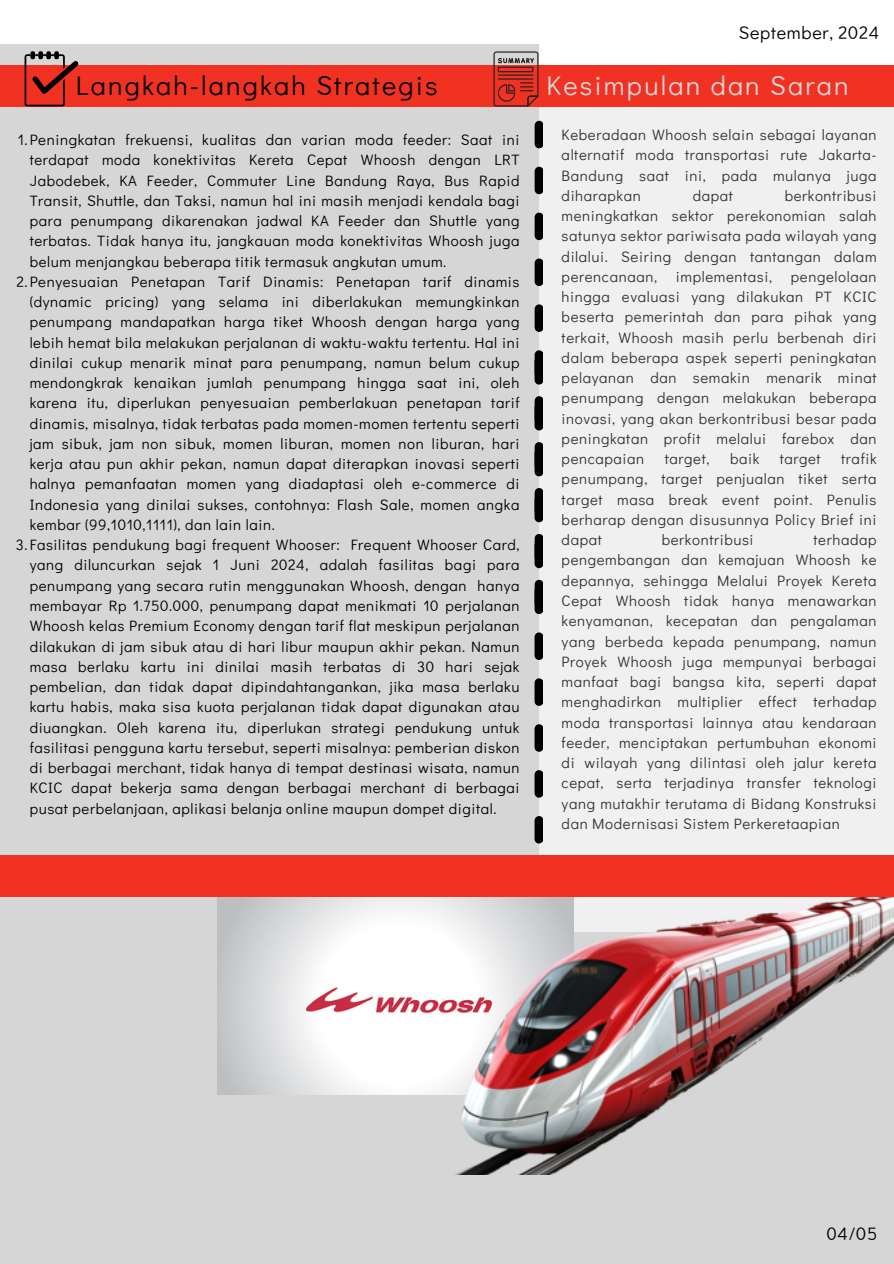
<style>
.page{position:relative;width:894px;height:1264px;background:#fff}
.page>*{position:absolute;margin:0;border:0;box-sizing:border-box;transform-origin:0 0}
.t1{font:27px "Didact Gothic";letter-spacing:.08em;color:#010101}
.t2{font:27px "Didact Gothic";letter-spacing:.08em;color:#d6d6d6}
.t3{font:18px "Didact Gothic";letter-spacing:.04em;color:#000}
.t4{font:15px/20.2px "Didact Gothic";letter-spacing:.04em;color:#000;text-align:justify}
.t5{font:15px/20.2px "Didact Gothic";letter-spacing:.04em;color:#343434;text-align:justify}
</style>
<div class="page">
<div style="left:0;top:916px;width:893px;height:347px;background:#d6d6d6"></div>
<div style="left:262px;top:76px;width:631px;height:855px;background:#f1f0f0"></div>
<div style="left:0;top:44px;width:538px;height:910px;background:#d6d6d6"></div>
<div style="left:0;top:65px;width:893px;height:42px;background:#f13223"></div>
<img style="left:217px;top:897px;width:216px;height:197px">
<img style="left:433px;top:817px;width:460px;height:357px">
<svg style="left:25px;top:51px;width:54px;height:55px"></svg>
<svg style="left:493px;top:51px;width:45px;height:56px"></svg>
<svg style="left:534px;top:121px;width:8px;height:722px"></svg>
<div style="left:0;top:855px;width:893px;height:42px;background:#f13223"></div>
<p class="t3" style="left:738px;top:20px;width:142px">September, 2024</p>
<h2 class="t1" style="left:181px;top:62px;width:245px">Langkah Strategis</h2>
<p class="t4" style="left:30px;top:129px;width:491px;text-indent:-12px">1.Peningkatan frekuensi, kualitas dan varian moda feeder: Saat ini terdapat moda konektivitas Kereta Cepat Whoosh dengan LRT Jabodebek, KA Feeder, Commuter Line Bandung Raya, Bus Rapid Transit, Shuttle, dan Taksi, namun hal ini masih menjadi kendala bagi para penumpang dikarenakan jadwal KA Feeder dan Shuttle yang terbatas. Tidak hanya itu, jangkauan moda konektivitas Whoosh juga belum menjangkau beberapa titik termasuk angkutan umum.</p>
<p class="t4" style="left:30px;top:271px;width:491px;text-indent:-13px">2.Penyesuaian Penetapan Tarif Dinamis: Penetapan tarif dinamis (dynamic pricing) yang selama ini diberlakukan memungkinkan penumpang mandapatkan harga tiket Whoosh dengan harga yang lebih hemat bila melakukan perjalanan di waktu-waktu tertentu. Hal ini dinilai cukup menarik minat para penumpang, namun belum cukup mendongkrak kenaikan jumlah penumpang hingga saat ini, oleh karena itu, diperlukan penyesuaian pemberlakuan penetapan tarif dinamis, misalnya, tidak terbatas pada momen-momen tertentu seperti jam sibuk, jam non sibuk, momen liburan, momen non liburan, hari kerja atau pun akhir pekan, namun dapat diterapkan inovasi seperti halnya pemanfaatan momen yang diadaptasi oleh e-commerce di Indonesia yang dinilai sukses, contohnya: Flash Sale, momen angka kembar (99,1010,1111), dan lain lain.</p>
<p class="t4" style="left:30px;top:534px;width:491px;text-indent:-14px">3.Fasilitas pendukung bagi frequent Whooser: Frequent Whooser Card, yang diluncurkan sejak 1 Juni 2024, adalah fasilitas bagi para penumpang yang secara rutin menggunakan Whoosh, dengan hanya membayar Rp 1.750.000, penumpang dapat menikmati 10 perjalanan Whoosh kelas Premium Economy dengan tarif flat meskipun perjalanan dilakukan di jam sibuk atau di hari libur maupun akhir pekan. Namun masa berlaku kartu ini dinilai masih terbatas di 30 hari sejak pembelian, dan tidak dapat dipindahtangankan, jika masa berlaku kartu habis, maka sisa kuota perjalanan tidak dapat digunakan atau diuangkan. Oleh karena itu, diperlukan strategi pendukung untuk fasilitasi pengguna kartu tersebut, seperti misalnya: pemberian diskon di berbagai merchant, tidak hanya di tempat destinasi wisata, namun KCIC dapat bekerja sama dengan berbagai merchant di berbagai pusat perbelanjaan, aplikasi belanja online maupun dompet digital.</p>
<p class="t1" style="left:76px;top:67px;width:363px">Langkah-langkah Strategis</p>
<p class="t2" style="left:546px;top:67px;width:303px">Kesimpulan dan Saran</p>
<h1 class="t5" style="left:561px;top:124px;width:316px">Keberadaan Whoosh selain sebagai layanan alternatif moda transportasi rute Jakarta-Bandung saat ini, pada mulanya juga diharapkan</h1>
<h1 class="t5" style="left:561px;top:185px;width:316px;text-indent:223px">berkontribusi meningkatkan sektor perekonomian salah satunya sektor pariwisata pada wilayah yang dilalui. Seiring dengan tantangan dalam perencanaan,</h1>
<h1 class="t5" style="left:692px;top:185px;width:42px">dapat</h1>
<h1 class="t5" style="left:561px;top:266px;width:316px;text-indent:229px">pengelolaan hingga evaluasi yang dilakukan PT KCIC beserta pemerintah dan para pihak yang terkait, Whoosh masih perlu berbenah diri dalam beberapa aspek seperti peningkatan pelayanan dan semakin menarik minat penumpang dengan melakukan beberapa inovasi, yang akan berkontribusi besar pada peningkatan profit melalui farebox dan pencapaian</h1>
<h1 class="t5" style="left:675px;top:266px;width:98px">implementasi,</h1>
<h1 class="t5" style="left:561px;top:448px;width:316px;text-indent:279px">trafik penumpang, target penjualan tiket serta target masa break event point. Penulis berharap dengan disusunnya Policy Brief ini dapat</h1>
<h1 class="t5" style="left:664px;top:448px;width:46px">target,</h1>
<h1 class="t5" style="left:729px;top:448px;width:31px">baik</h1>
<h1 class="t5" style="left:779px;top:448px;width:43px">target</h1>
<h1 class="t5" style="left:561px;top:529px;width:316px;text-indent:252px">terhadap pengembangan dan kemajuan Whoosh ke depannya, sehingga Melalui Proyek Kereta Cepat Whoosh tidak hanya menawarkan kenyamanan, kecepatan dan pengalaman yang berbeda kepada penumpang, namun Proyek Whoosh juga mempunyai berbagai manfaat bagi bangsa kita, seperti dapat menghadirkan multiplier effect terhadap moda transportasi lainnya atau kendaraan feeder, menciptakan pertumbuhan ekonomi di wilayah yang dilintasi oleh jalur kereta cepat, serta terjadinya transfer teknologi yang mutakhir terutama di Bidang Konstruksi dan Modernisasi Sistem Perkeretaapian</h1>
<h1 class="t5" style="left:661px;top:529px;width:93px">berkontribusi</h1>
<h1 class="t3" style="left:826px;top:1221px;width:52px">04/05</h1>
</div>
